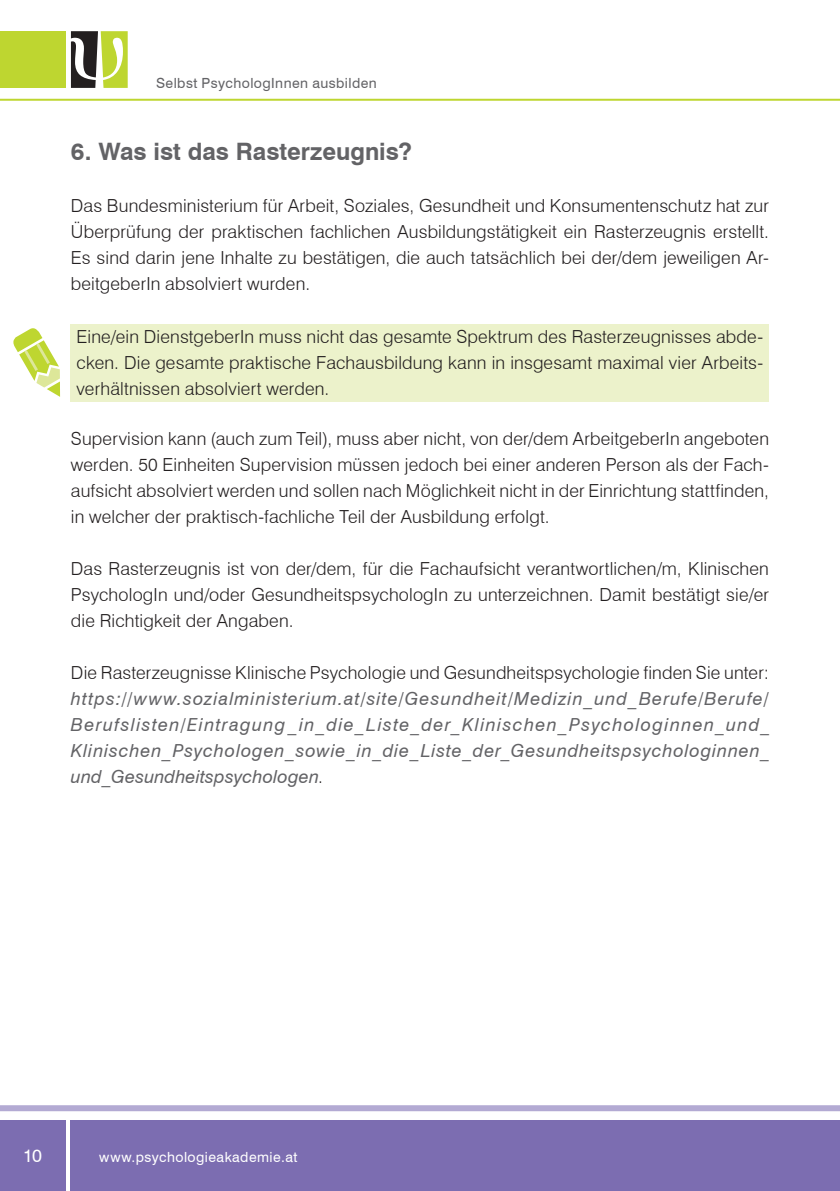
<style>
.page{position:relative;width:840px;height:1191px;background:#fff}
.page>*{position:absolute;margin:0;border:0;box-sizing:border-box;transform-origin:0 0}
.HL{font:700 24px "Swiss 721 BT";color:#636366}
.Text{font:300 18px/26px "Swiss 721 BT";letter-spacing:.01em;color:#231f20;text-align:justify}
.Text-2{font:italic 18px/26px "Swiss 721 BT";letter-spacing:.015em;color:#636366;text-align:justify}
.t1{font:18px "Swiss 721 BT";color:#fff}
.t2{font:14px "Swiss 721 BT";letter-spacing:.03em;color:#636366}
.t3{font:14px "Swiss 721 BT";letter-spacing:.03em;color:#fff}
.s1{font-weight:300;font-style:normal;color:#231f20}
</style>
<div class="page">
<div style="left:71px;top:1120px;width:768px;height:71px;background:#7c6db1"></div>
<div style="left:0;top:31px;width:65px;height:57px;background:#bed630"></div>
<div style="left:0;top:1120px;width:65px;height:71px;background:#7c6db1"></div>
<div style="left:0;top:1105px;width:839px;height:6px;background:#b3aad3"></div>
<svg style="left:71px;top:31px;width:57px;height:57px"></svg>
<hr style="left:0;top:99px;width:839px;height:2px;background:#bed630">
<div style="left:71px;top:324px;width:697px;height:77px;background:#ecf2cb"></div>
<svg style="left:13px;top:328px;width:47px;height:69px"></svg>
<p class="t2" style="left:156px;top:74px;width:222px">Selbst PsychologInnen ausbilden</p>
<p class="HL" style="left:71px;top:137px;width:342px">6. Was ist das Rasterzeugnis?</p>
<p class="Text" style="left:71px;top:192px;width:699px">Das Bundesministerium für Arbeit, Soziales, Gesundheit und Konsumentenschutz hat zur Überprüfung der praktischen fachlichen Ausbildungstätigkeit ein Rasterzeugnis erstellt.<br>Es sind darin jene Inhalte zu bestätigen, die auch tatsächlich bei der/dem jeweiligen Ar&shy;beitgeberIn absolviert wurden.</p>
<p class="Text" style="left:77px;top:324px;width:687px">Eine/ein DienstgeberIn muss nicht das gesamte Spektrum des Rasterzeugnisses abde&shy;cken. Die gesamte praktische Fachausbildung kann in insgesamt maximal vier Arbeits&shy;verhältnissen absolviert werden.</p>
<p class="Text" style="left:71px;top:425px;width:699px">Supervision kann (auch zum Teil), muss aber nicht, von der/dem ArbeitgeberIn angeboten werden. 50 Einheiten Supervision müssen jedoch bei einer anderen Person als der Fach&shy;aufsicht absolviert werden und sollen nach Möglichkeit nicht in der Einrichtung stattfinden, in welcher der praktisch-fachliche Teil der Ausbildung erfolgt.</p>
<p class="Text" style="left:71px;top:555px;width:699px">Das Rasterzeugnis ist von der/dem, für die Fachaufsicht verantwortlichen/m, Klinischen PsychologIn und/oder GesundheitspsychologIn zu unterzeichnen. Damit bestätigt sie/er die Richtigkeit der Angaben.</p>
<p class="Text-2" style="left:71px;top:659px;width:699px"><span class="s1">Die Rasterzeugnisse Klinische Psychologie und Gesundheitspsychologie finden Sie unter: </span>https://www.sozialministerium.at/site/Gesundheit/Medizin_und_Berufe/Berufe/ Berufslisten/Eintragung_in_die_Liste_der_Klinischen_Psychologinnen_und_ Klinischen_Psychologen_sowie_in_die_Liste_der_Gesundheitspsychologinnen_ und_Gesundheitspsychologen<span class="s1">.</span></p>
<p class="t1" style="left:23px;top:1144px;width:21px">10</p>
<p class="t3" style="left:99px;top:1148px;width:199px">www.psychologieakademie.at</p>
</div>
